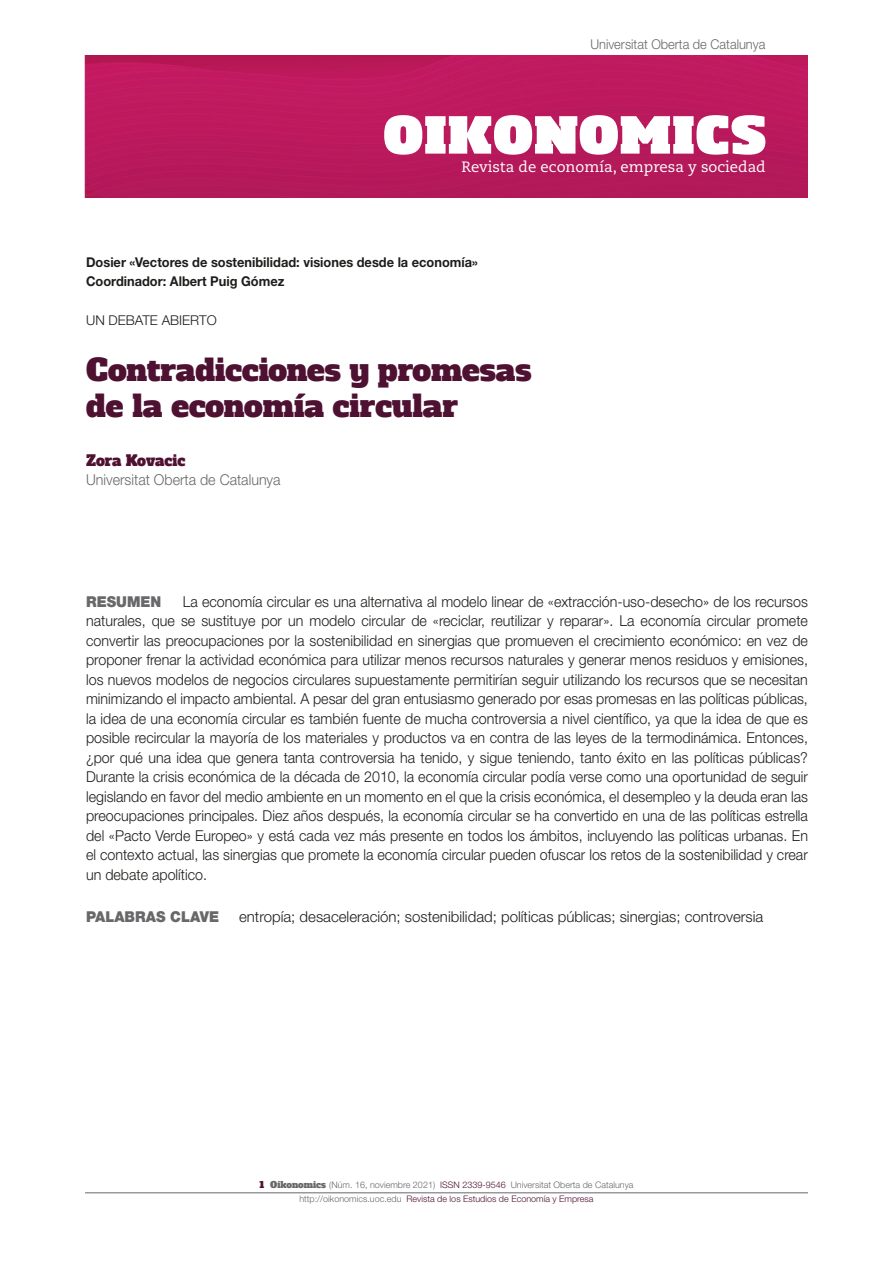
<style>
.page{position:relative;width:893px;height:1263px;background:#fff}
.page>*{position:absolute;margin:0;border:0;box-sizing:border-box;transform-origin:0 0}
._01_titulo{font:30px/36px "Alfa Slab One";color:#4f1132}
._02_resumen{font:300 15px/19.5px "Helvetica Neue LT Std";color:#1d1d1b;text-align:justify;scale:.95 1}
._02_resumen-2{font:300 15px "Helvetica Neue LT Std";color:#1d1d1b}
.t1{font:15px "Caecilia LT Std";color:#fff}
._01_universidad{font:300 15px "Helvetica Neue LT Std";color:#68686a;scale:.95 1}
._02_resumen-3{font:900 15px "Helvetica Neue LT Std";color:#68686a;scale:.95 1}
._01_autor_1{font:15px "Alfa Slab One";color:#4f1132;scale:.95 1}
._01_dossier{font:700 13.5px "Helvetica Neue LT Std";color:#1d1d1b;scale:.95 1}
.t2{font:300 13.5px "Helvetica Neue LT Std";color:#68686a;scale:.95 1}
._01_articulo{font:300 13.5px "Helvetica Neue LT Std";color:#1d1d1b}
.t3{font:300 9px/13.6px "Helvetica Neue LT Std";color:#68686a;text-align:center}
.s1{font-family:"Alfa Slab One";font-weight:400;color:#4f1132}
.s2{font-family:"Alfa Slab One";font-weight:400}
.s3{color:#4f1132}
</style>
<div class="page">
<img style="left:85px;top:56px;width:723px;height:142px">
<svg style="left:384px;top:115px;width:381px;height:40px"></svg>
<hr style="left:85px;top:1192px;width:723px;height:1px;background:#68686a">
<p class="t2" style="left:590px;top:36px;width:186px">Universitat Oberta de Catalunya</p>
<p class="t1" style="left:461px;top:158px;width:306px">Revista de economía, empresa y sociedad</p>
<p class="_01_dossier" style="left:86px;top:254px;width:414px">Dosier «Vectores de sostenibilidad: visiones desde la economía»</p>
<p class="_01_dossier" style="left:86px;top:273px;width:210px">Coordinador: Albert Puig Gómez</p>
<p class="_01_articulo" style="left:86px;top:312px;width:132px">UN DEBATE ABIERTO</p>
<p class="_01_titulo" style="left:86px;top:352px;width:447px">Contradicciones y promesas de la economía circular</p>
<p class="_01_autor_1" style="left:86px;top:450px;width:106px">Zora Kovacic</p>
<p class="_01_universidad" style="left:86px;top:471px;width:206px">Universitat Oberta de Catalunya</p>
<p class="_02_resumen-3" style="left:86px;top:593px;width:81px">RESUMEN</p>
<p class="_02_resumen" style="left:86px;top:591px;width:761px;text-indent:97px">La economía circular es una alternativa al modelo linear de «extracción-uso-desecho» de los recursos naturales, que se sustituye por un modelo circular de «reciclar, reutilizar y reparar». La economía circular promete convertir las preocupaciones por la sostenibilidad en sinergias que promueven el crecimiento económico: en vez de proponer frenar la actividad económica para utilizar menos recursos naturales y generar menos residuos y emisiones, los nuevos modelos de negocios circulares supuestamente permitirían seguir utilizando los recursos que se necesitan minimizando el impacto ambiental. A pesar del gran entusiasmo generado por esas promesas en las políticas públicas, la idea de una economía circular es también fuente de mucha controversia a nivel científico, ya que la idea de que es posible recircular la mayoría de los materiales y productos va en contra de las leyes de la termodinámica. Entonces, ¿por qué una idea que genera tanta controversia ha tenido, y sigue teniendo, tanto éxito en las políticas públicas?<br>Durante la crisis económica de la década de 2010, la economía circular podía verse como una oportunidad de seguir legislando en favor del medio ambiente en un momento en el que la crisis económica, el desempleo y la deuda eran las preocupaciones principales. Diez años después, la economía circular se ha convertido en una de las políticas estrella del «Pacto Verde Europeo» y está cada vez más presente en todos los ámbitos, incluyendo las políticas urbanas. En el contexto actual, las sinergias que promete la economía circular pueden ofuscar los retos de la sostenibilidad y crear un debate apolítico.</p>
<p class="_02_resumen-3" style="left:86px;top:908px;width:142px">PALABRAS CLAVE</p>
<p class="_02_resumen-2" style="left:239px;top:908px;width:526px">entropía; desaceleración; sostenibilidad; políticas públicas; sinergias; controversia</p>
<p class="t3" style="left:259px;top:1178px;width:376px"><span class="s1">1</span> <span class="s2">Oikonomics</span> (Núm. 16, noviembre 2021) <span class="s3">ISSN 2339-9546</span> Universitat Oberta de Catalunya http://oikonomics.uoc.edu <span class="s3">Revista de los Estudios de Economía y Empresa</span></p>
</div>
